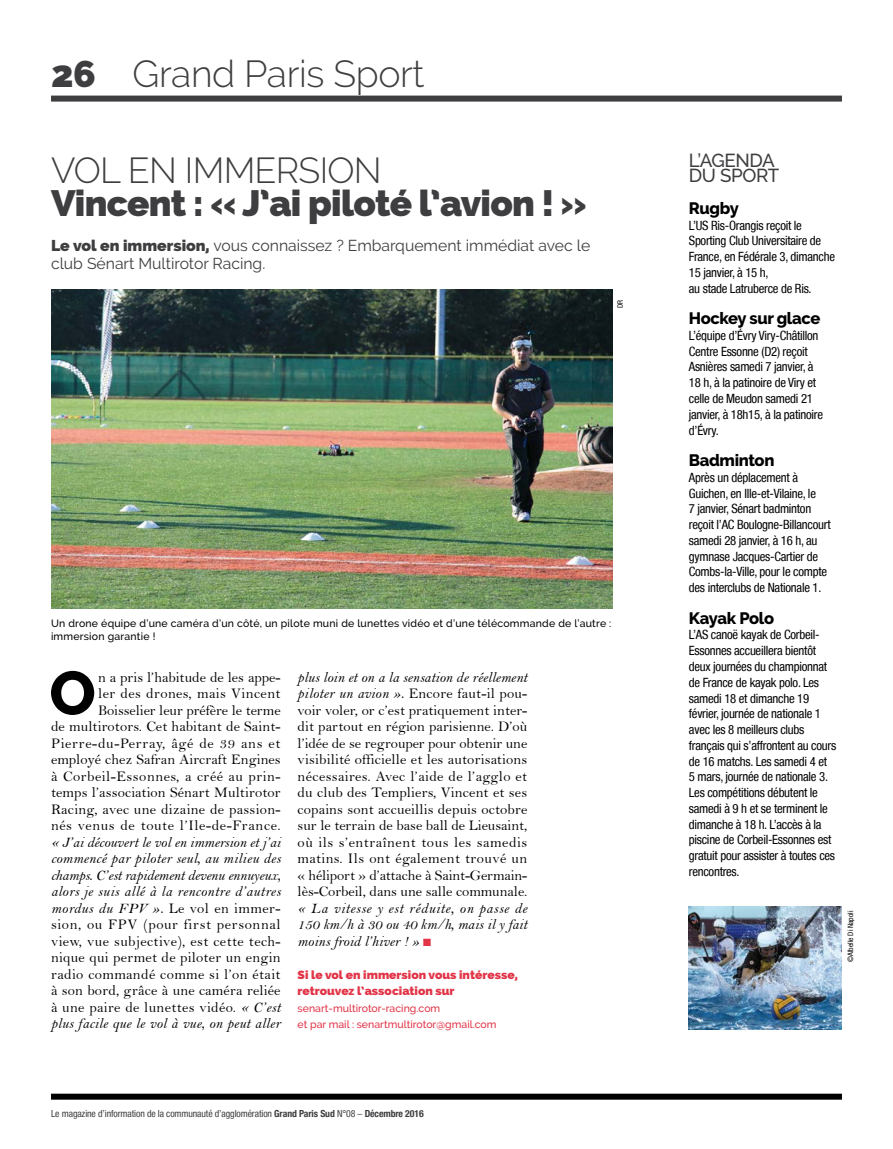
<style>
.page{position:relative;width:893px;height:1149px;background:#fff}
.page>*{position:absolute;margin:0;border:0;box-sizing:border-box;transform-origin:0 0}
.t1{font:800 61.2px "Raleway";color:#000}
.t2{font:300 37.5px "Raleway";letter-spacing:-.01em;color:#3e3d40}
.t3{font:800 36.75px "Raleway";letter-spacing:-.02em;color:#3e3d40}
.t4{font:300 36px "Raleway";letter-spacing:-.02em;color:#3e3d40}
.t5{font:500 18.75px/15.8px "Raleway";letter-spacing:-.02em;color:#3e3d40}
.t6{font:800 16.5px "Raleway";letter-spacing:-.02em;color:#000}
.t7{font:15.75px/18px "Raleway";color:#3e3d40}
.t8{font:14.7px/16.5px "Bell";letter-spacing:.01em;color:#000;text-align:justify}
.t9{font:14.7px/16.5px "Bell MT Italic";letter-spacing:.01em;color:#000;text-align:justify}
.t10{font:condensed 12.75px/15.8px "Helvetica Neue LT";letter-spacing:-.02em;color:#000}
.t11{font:800 12px/16.5px "Raleway";color:#e23447}
.t12{font:500 10.5px/13.5px "Raleway";letter-spacing:.02em;color:#000}
.t13{font:500 10.5px/16.5px "Raleway";color:#e23447}
.t14{font:condensed 9.75px "Helvetica Neue LT";letter-spacing:-.01em;color:#3e3d40}
.t15{font:condensed 7.5px "Helvetica Neue LT";color:#000}
.s1{font-weight:800}
.s2{font-family:"Bell"}
.s3{font-family:"Bell MT Italic"}
.s4{color:#e23447}
.s5{font-weight:700}
</style>
<div class="page">
<div style="left:51px;top:96px;width:791px;height:6px;background:#3e3d40"></div>
<div style="left:51px;top:1093px;width:791px;height:6px;background:#000"></div>
<img style="left:51px;top:289px;width:561px;height:319px">
<img style="left:689px;top:906px;width:153px;height:123px">
<h2 class="t2" style="left:51px;top:52px;width:375px"><span class="s1">26</span> Grand Paris Sport</h2>
<h3 class="t4" style="left:51px;top:149px;width:332px">VOL EN IMMERSION</h3>
<h3 class="t3" style="left:51px;top:181px;width:537px">Vincent : « J’ai piloté l’avion ! »</h3>
<p class="t7" style="left:51px;top:236px;width:541px"><span class="s1">Le vol en immersion,</span> vous connaissez ? Embarquement immédiat avec le club Sénart Multirotor Racing.</p>
<p class="t15" style="left:616px;top:308px;width:10px;rotate:-90deg">DR</p>
<p class="t12" style="left:51px;top:616px;width:562px">Un drone équipe d’une caméra d’un côté, un pilote muni de lunettes vidéo et d’une télécommande de l’autre : immersion garantie !</p>
<h1 class="t1" style="left:49px;top:658px;width:48px">O</h1>
<p class="t8" style="left:51px;top:668px;width:231px;text-align:right">n a pris l’habitude de les appe-<br>ler des drones, mais Vincent Boisselier leur préfère le terme<br>de multirotors. Cet habitant de Saint-Pierre-du-Perray, âgé de 39 ans et employé chez Safran Aircraft Engines à Corbeil-Essonnes, a créé au prin&shy;temps l’association Sénart Multirotor Racing, avec une dizaine de passion&shy;nés venus de toute l’Ile-de-France.</p>
<p class="t9" style="left:51px;top:833px;width:231px">« J’ai découvert le vol en immersion et j’ai commencé par piloter seul, au milieu des champs. C’est rapidement devenu ennuyeux, alors je suis allé à la rencontre d’autres mordus du FPV ». <span class="s2">Le vol en immer-</span></p>
<p class="t8" style="left:51px;top:916px;width:231px">sion, ou FPV (pour first personnal view, vue subjective), est cette tech&shy;nique qui permet de piloter un engin radio commandé comme si l’on était à son bord, grâce à une caméra reliée à une paire de lunettes vidéo. <span class="s3">« C’est</span></p>
<p class="t9" style="left:51px;top:1015px;width:231px">plus facile que le vol à vue, on peut aller</p>
<p class="t9" style="left:298px;top:668px;width:231px">plus loin et on a la sensation de réellement</p>
<p class="t8" style="left:298px;top:684px;width:231px"><span class="s3">piloter un avion ».</span> Encore faut-il pou&shy;voir voler, or c’est pratiquement inter&shy;dit partout en région parisienne. D’où l’idée de se regrouper pour obtenir une visibilité officielle et les autorisations nécessaires. Avec l’aide de l’agglo et du club des Templiers, Vincent et ses copains sont accueillis depuis octobre sur le terrain de base ball de Lieusaint, où ils s’entraînent tous les samedis matins. Ils ont également trouvé un « héliport » d’attache à Saint-Germain&shy;lès-Corbeil, dans une salle communale.</p>
<p class="t9" style="left:298px;top:899px;width:231px">« La vitesse y est réduite, on passe de 150 km/h à 30 ou 40 km/h, mais il y fait moins froid l’hiver ! » <span class="s4">■</span></p>
<p class="t11" style="left:298px;top:966px;width:222px">Si le vol en immersion vous intéresse, retrouvez l’association sur</p>
<p class="t13" style="left:298px;top:999px;width:200px">senart-multirotor-racing.com<br>et par mail : senartmultirotor@gmail.com</p>
<p class="t14" style="left:51px;top:1107px;width:374px">Le magazine d’information de la communauté d’agglomération <span class="s5">Grand Paris Sud</span> N°08 – <span class="s5">Décembre 2016</span></p>
<p class="t5" style="left:689px;top:152px;width:92px">L’AGENDA<br>DU SPORT</p>
<p class="t6" style="left:689px;top:199px;width:51px">Rugby</p>
<p class="t10" style="left:689px;top:217px;width:148px">L’US Ris-Orangis reçoit le<br>Sporting Club Universitaire de<br>France, en Fédérale 3, dimanche<br>15 janvier, à 15 h,<br>au stade Latruberce de Ris.</p>
<p class="t6" style="left:689px;top:309px;width:133px">Hockey sur glace</p>
<p class="t10" style="left:689px;top:327px;width:136px">L’équipe d’Évry Viry-Châtillon<br>Centre Essonne (D2) reçoit<br>Asnières samedi 7 janvier, à<br>18 h, à la patinoire de Viry et celle de Meudon samedi 21 janvier, à 18h15, à la patinoire d’Évry.</p>
<p class="t6" style="left:689px;top:451px;width:87px">Badminton</p>
<p class="t10" style="left:689px;top:469px;width:143px">Après un déplacement à<br>Guichen, en Ille-et-Vilaine, le<br>7 janvier, Sénart badminton reçoit l’AC Boulogne-Billancourt samedi 28 janvier, à 16 h, au gymnase Jacques-Cartier de<br>Combs-la-Ville, pour le compte des interclubs de Nationale 1.</p>
<p class="t6" style="left:689px;top:608px;width:87px">Kayak Polo</p>
<p class="t10" style="left:689px;top:626px;width:149px">L’AS canoë kayak de Corbeil-<br>Essonnes accueillera bientôt deux journées du championnat de France de kayak polo. Les samedi 18 et dimanche 19 février, journée de nationale 1 avec les 8 meilleurs clubs français qui s’affrontent au cours de 16 matchs. Les samedi 4 et<br>5 mars, journée de nationale 3.<br>Les compétitions débutent le samedi à 9 h et se terminent le dimanche à 18 h. L’accès à la piscine de Corbeil-Essonnes est gratuit pour assister à toutes ces rencontres.</p>
<p class="t15" style="left:846px;top:961px;width:53px;rotate:-90deg">©Albelle Di Napoli</p>
</div>
